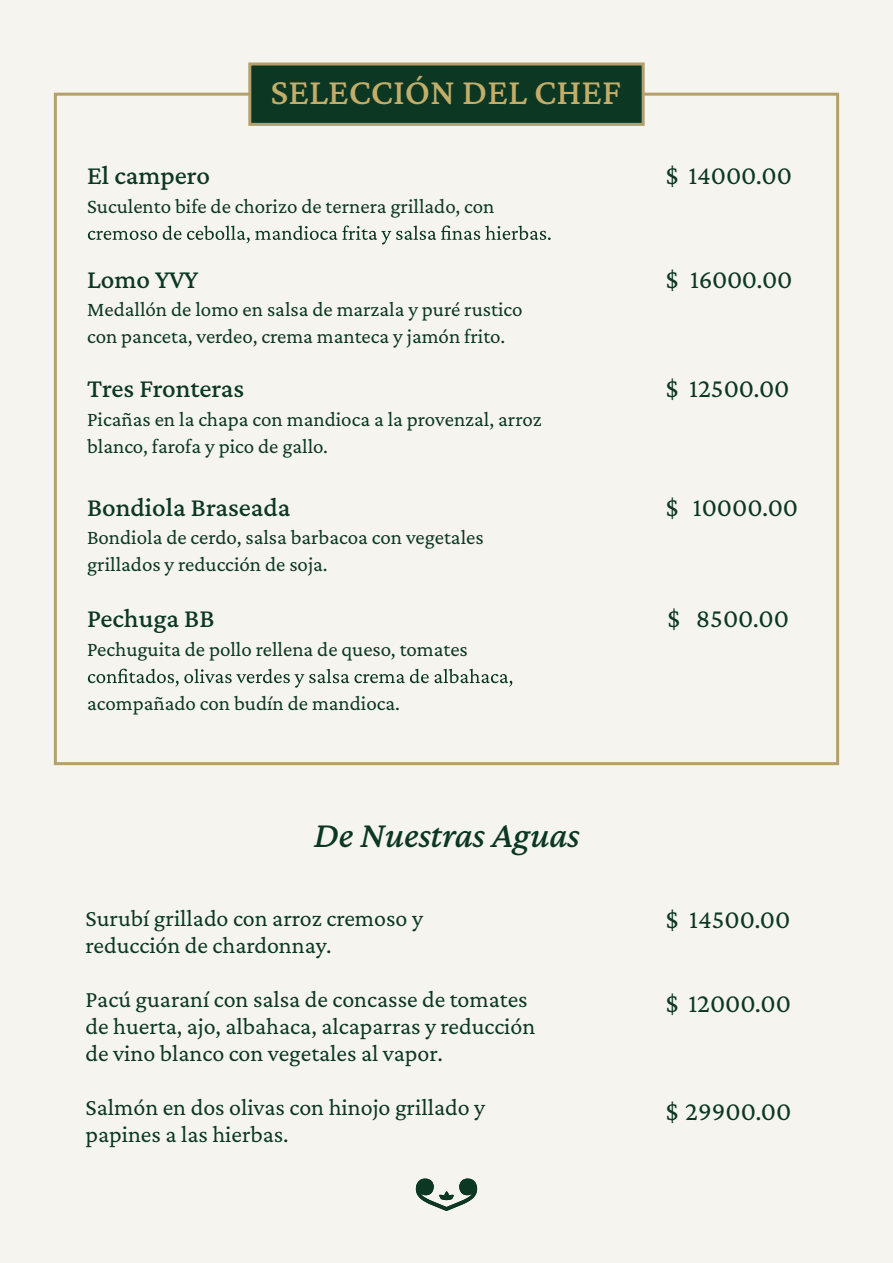
<style>
.page{position:relative;width:893px;height:1263px;background:#f5f4ee}
.page>*{position:absolute;margin:0;border:0;box-sizing:border-box;transform-origin:0 0}
.t1{font:500 37.5px "Crimson Pro";color:#c3ad69}
.t2{font:italic 500 37.5px "Crimson Pro";letter-spacing:-.005em;color:#0b3723}
.t3{font:27px "Crimson Pro";color:#0b3723}
.t4{font:500 27px "Crimson Pro";color:#0b3723}
.t5{font:24px/27px "Crimson Pro";color:#0b3723}
.t6{font:21px/27px "Crimson Pro";color:#0b3723}
</style>
<div class="page">
<div style="left:248px;top:62px;width:397px;height:64px;background:#0b3723;border:3px solid #b59f6a"></div>
<svg style="left:88px;top:225px;width:463px;height:19px"></svg>
<svg style="left:88px;top:669px;width:424px;height:19px"></svg>
<svg style="left:416px;top:1178px;width:61px;height:33px"></svg>
<h1 class="t1" style="left:271px;top:68px;width:352px">SELECCIÓN DEL CHEF</h1>
<p class="t4" style="left:87px;top:158px;width:124px">El campero</p>
<p class="t6" style="left:87px;top:192px;width:409px">Suculento bife de chorizo de ternera grillado, con</p>
<p class="t4" style="left:87px;top:262px;width:113px">Lomo YVY</p>
<p class="t6" style="left:87px;top:296px;width:437px">Medallón de lomo en salsa de marzala y puré rustico con panceta, verdeo, crema manteca y jamón frito.</p>
<p class="t4" style="left:87px;top:371px;width:159px">Tres Fronteras</p>
<p class="t6" style="left:87px;top:405px;width:456px">Picañas en la chapa con mandioca a la provenzal, arroz blanco, farofa y pico de gallo.</p>
<p class="t4" style="left:87px;top:490px;width:205px">Bondiola Braseada</p>
<p class="t6" style="left:87px;top:523px;width:398px">Bondiola de cerdo, salsa barbacoa con vegetales grillados y reducción de soja.</p>
<p class="t4" style="left:87px;top:601px;width:129px">Pechuga BB</p>
<p class="t6" style="left:87px;top:635px;width:382px">Pechuguita de pollo rellena de queso, tomates</p>
<p class="t6" style="left:87px;top:689px;width:315px">acompañado con budín de mandioca.</p>
<h1 class="t2" style="left:314px;top:811px;width:267px">De Nuestras Aguas</h1>
<p class="t5" style="left:86px;top:904px;width:339px">Surubí grillado con arroz cremoso y reducción de chardonnay.</p>
<p class="t5" style="left:86px;top:985px;width:451px">Pacú guaraní con salsa de concasse de tomates de huerta, ajo, albahaca, alcaparras y reducción de vino blanco con vegetales al vapor.</p>
<p class="t5" style="left:86px;top:1093px;width:401px">Salmón en dos olivas con hinojo grillado y papines a las hierbas.</p>
<p class="t3" style="left:666px;top:158px;width:128px">$ 14000.00</p>
<p class="t3" style="left:666px;top:262px;width:128px">$ 16000.00</p>
<p class="t3" style="left:666px;top:371px;width:125px">$ 12500.00</p>
<p class="t3" style="left:666px;top:490px;width:134px">$ 10000.00</p>
<p class="t3" style="left:667px;top:601px;width:123px">$ 8500.00</p>
<p class="t3" style="left:666px;top:902px;width:126px">$ 14500.00</p>
<p class="t3" style="left:666px;top:986px;width:127px">$ 12000.00</p>
<p class="t3" style="left:666px;top:1094px;width:127px">$ 29900.00</p>
</div>
